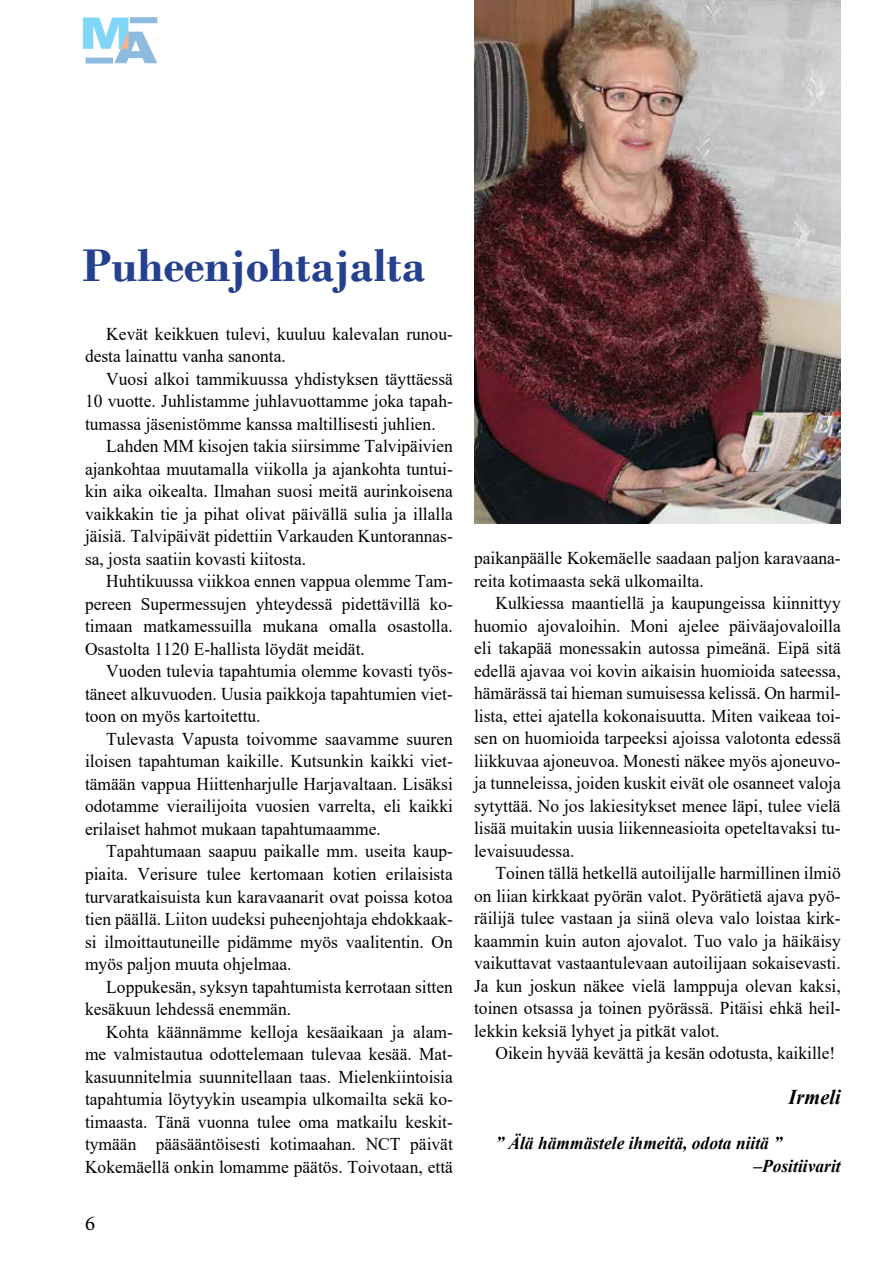
<style>
.page{position:relative;width:893px;height:1263px;background:#fff}
.page>*{position:absolute;margin:0;border:0;box-sizing:border-box;transform-origin:0 0}
.t1{font:700 48px "Bodoni";color:#25408f}
.t2{font:italic 700 21px "Times New Roman";color:#000}
.t3{font:21px "Minion Pro";color:#000}
.t4{font:18px/22.5px "Times New Roman";color:#000}
.t5{font:italic 700 18px/22.5px "Times New Roman";color:#000}
</style>
<div class="page">
<svg style="left:83px;top:18px;width:74px;height:45px"></svg>
<div style="left:130px;top:17px;width:27px;height:6px;background:#8dbadd"></div>
<div style="left:86px;top:58px;width:27px;height:6px;background:#8dbadd"></div>
<img style="left:474px;top:0;width:367px;height:523px">
<h1 class="t1" style="left:83px;top:237px;width:344px">Puheenjohtajalta</h1>
<p class="t4" style="left:85px;top:322px;width:369px;text-indent:21px">Kevät keikkuen tulevi, kuuluu kalevalan runou&shy;desta lainattu vanha sanonta.</p>
<p class="t4" style="left:106px;top:367px;width:348px">Vuosi alkoi tammikuussa yhdistyksen täyttäessä</p>
<p class="t4" style="left:85px;top:390px;width:369px">10 vuotte. Juhlistamme juhlavuottamme joka tapah-</p>
<p class="t4" style="left:85px;top:412px;width:352px">tumassa jäsenistömme kanssa maltillisesti juhlien.</p>
<p class="t4" style="left:106px;top:435px;width:348px">Lahden MM kisojen takia siirsimme Talvipäivien</p>
<p class="t4" style="left:85px;top:457px;width:369px">ajankohtaa muutamalla viikolla ja ajankohta tuntui-</p>
<p class="t4" style="left:85px;top:480px;width:369px">kin aika oikealta. Ilmahan suosi meitä aurinkoisena</p>
<p class="t4" style="left:85px;top:502px;width:369px">vaikkakin tie ja pihat olivat päivällä sulia ja illalla</p>
<p class="t4" style="left:85px;top:525px;width:369px">jäisiä. Talvipäivät pidettiin Varkauden Kuntorannas-</p>
<p class="t4" style="left:85px;top:547px;width:223px">sa, josta saatiin kovasti kiitosta.</p>
<p class="t4" style="left:106px;top:570px;width:348px">Huhtikuussa viikkoa ennen vappua olemme Tam-</p>
<p class="t4" style="left:85px;top:592px;width:369px">pereen Supermessujen yhteydessä pidettävillä ko-</p>
<p class="t4" style="left:85px;top:615px;width:369px">timaan matkamessuilla mukana omalla osastolla.</p>
<p class="t4" style="left:85px;top:637px;width:281px">Osastolta 1120 E-hallista löydät meidät.</p>
<p class="t4" style="left:106px;top:660px;width:348px">Vuoden tulevia tapahtumia olemme kovasti työs-</p>
<p class="t4" style="left:85px;top:682px;width:369px">täneet alkuvuoden. Uusia paikkoja tapahtumien viet-</p>
<p class="t4" style="left:85px;top:705px;width:177px">toon on myös kartoitettu.</p>
<p class="t4" style="left:106px;top:727px;width:348px">Tulevasta Vapusta toivomme saavamme suuren</p>
<p class="t4" style="left:85px;top:750px;width:369px">iloisen tapahtuman kaikille. Kutsunkin kaikki viet-</p>
<p class="t4" style="left:85px;top:772px;width:369px">tämään vappua Hiittenharjulle Harjavaltaan. Lisäksi</p>
<p class="t4" style="left:85px;top:795px;width:369px">odotamme vierailijoita vuosien varrelta, eli kaikki</p>
<p class="t4" style="left:85px;top:817px;width:297px">erilaiset hahmot mukaan tapahtumaamme.</p>
<p class="t4" style="left:106px;top:840px;width:348px">Tapahtumaan saapuu paikalle mm. useita kaup-</p>
<p class="t4" style="left:85px;top:862px;width:369px">piaita. Verisure tulee kertomaan kotien erilaisista</p>
<p class="t4" style="left:85px;top:885px;width:369px">turvaratkaisuista kun karavaanarit ovat poissa kotoa</p>
<p class="t4" style="left:85px;top:907px;width:369px">tien päällä. Liiton uudeksi puheenjohtaja ehdokkaak-</p>
<p class="t4" style="left:85px;top:930px;width:369px">si ilmoittautuneille pidämme myös vaalitentin. On</p>
<p class="t4" style="left:85px;top:952px;width:208px">myös paljon muuta ohjelmaa.</p>
<p class="t4" style="left:106px;top:975px;width:348px">Loppukesän, syksyn tapahtumista kerrotaan sitten</p>
<p class="t4" style="left:85px;top:997px;width:208px">kesäkuun lehdessä enemmän.</p>
<p class="t4" style="left:106px;top:1020px;width:348px">Kohta käännämme kelloja kesäaikaan ja alam-</p>
<p class="t4" style="left:85px;top:1042px;width:369px">me valmistautua odottelemaan tulevaa kesää. Mat-</p>
<p class="t4" style="left:85px;top:1065px;width:369px">kasuunnitelmia suunnitellaan taas. Mielenkiintoisia</p>
<p class="t4" style="left:85px;top:1087px;width:369px">tapahtumia löytyykin useampia ulkomailta sekä ko-</p>
<p class="t4" style="left:85px;top:1110px;width:369px">timaasta. Tänä vuonna tulee oma matkailu keskit-</p>
<p class="t4" style="left:85px;top:1132px;width:369px">tymään pääsääntöisesti kotimaahan. NCT päivät</p>
<p class="t4" style="left:85px;top:1155px;width:369px">Kokemäellä onkin lomamme päätös. Toivotaan, että</p>
<p class="t3" style="left:85px;top:1209px;width:12px">6</p>
<p class="t4" style="left:474px;top:546px;width:368px">paikanpäälle Kokemäelle saadaan paljon karavaana&shy;reita kotimaasta sekä ulkomailta.</p>
<p class="t4" style="left:474px;top:591px;width:368px;text-align:justify;text-indent:21px">Kulkiessa maantiellä ja kaupungeissa kiinnittyy huomio ajovaloihin. Moni ajelee päiväajovaloilla eli takapää monessakin autossa pimeänä. Eipä sitä edellä ajavaa voi kovin aikaisin huomioida sateessa, hämärässä tai hieman sumuisessa kelissä. On harmil&shy;lista, ettei ajatella kokonaisuutta. Miten vaikeaa toi&shy;sen on huomioida tarpeeksi ajoissa valotonta edessä liikkuvaa ajoneuvoa. Monesti näkee myös ajoneuvo&shy;ja tunneleissa, joiden kuskit eivät ole osanneet valoja sytyttää. No jos lakiesitykset menee läpi, tulee vielä lisää muitakin uusia liikenneasioita opeteltavaksi tu&shy;levaisuudessa.</p>
<p class="t4" style="left:474px;top:861px;width:368px;text-align:justify;text-indent:21px">Toinen tällä hetkellä autoilijalle harmillinen ilmiö on liian kirkkaat pyörän valot. Pyörätietä ajava pyö&shy;räilijä tulee vastaan ja siinä oleva valo loistaa kirk&shy;kaammin kuin auton ajovalot. Tuo valo ja häikäisy vaikuttavat vastaantulevaan autoilijaan sokaisevasti.<br>Ja kun joskun näkee vielä lamppuja olevan kaksi, toinen otsassa ja toinen pyörässä. Pitäisi ehkä heil&shy;lekkin keksiä lyhyet ja pitkät valot.</p>
<p class="t4" style="left:495px;top:1041px;width:341px">Oikein hyvää kevättä ja kesän odotusta, kaikille!</p>
<p class="t2" style="left:789px;top:1083px;width:54px">Irmeli</p>
<p class="t5" style="left:753px;top:1131px;width:89px;text-indent:-258px">” Älä hämmästele ihmeitä, odota niitä ” –Positiivarit</p>
</div>
